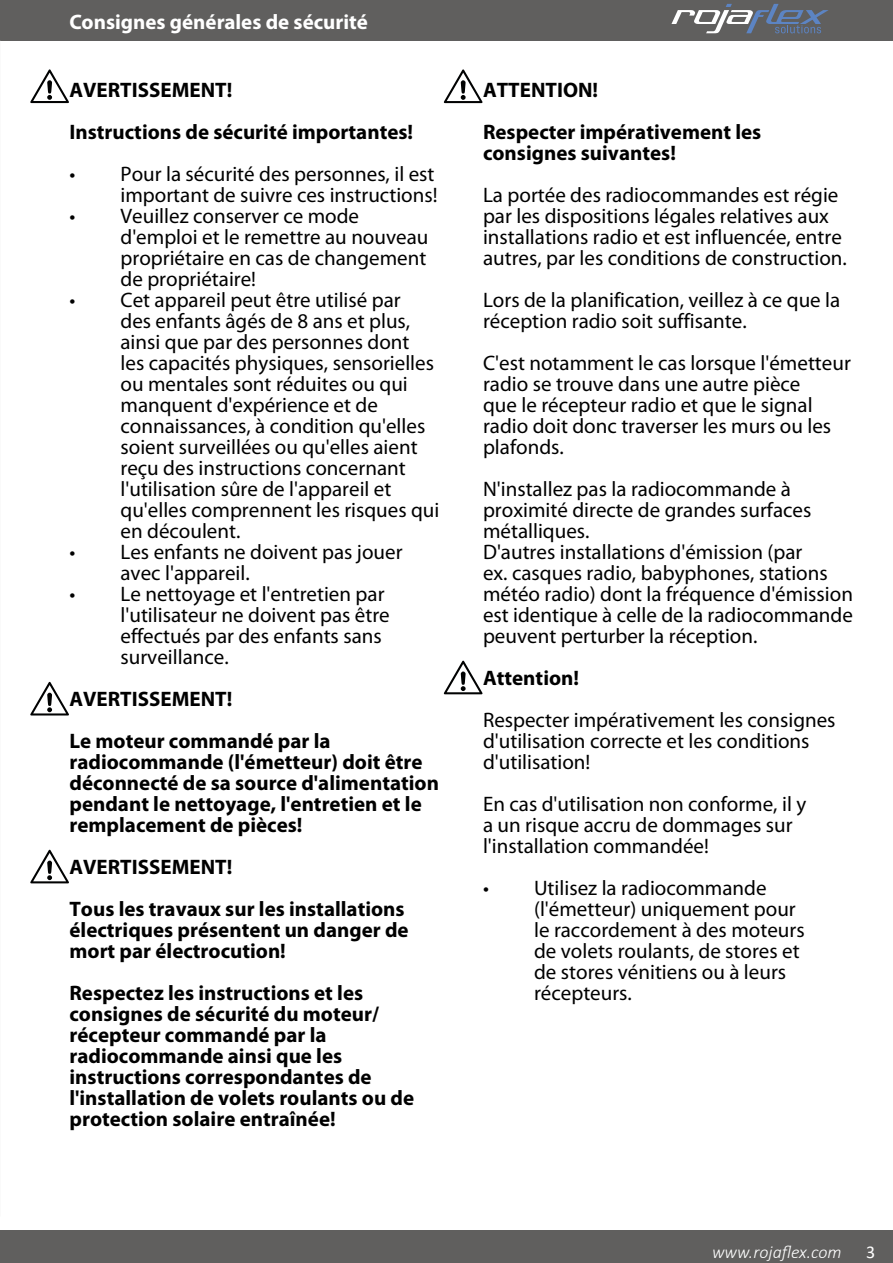
<style>
.page{position:relative;width:893px;height:1263px;background:#fff}
.page>*{position:absolute;margin:0;border:0;box-sizing:border-box;transform-origin:0 0}
.t1{font:21px/21px "Myriad Pro";color:#000}
.t2{font:700 21px/21px "Myriad Pro";color:#000}
.t3{font:700 21px "Myriad Pro";color:#fff}
.t4{font:italic 300 18px "Calibri";color:#fff}
.t5{font:18px "Calibri";color:#fff}
</style>
<div class="page">
<div style="left:0;top:0;width:893px;height:41px;background:#605f5e"></div>
<div style="left:0;top:1230px;width:893px;height:33px;background:#605f5e"></div>
<svg style="left:671px;top:4px;width:158px;height:29px"></svg>
<svg style="left:30px;top:69px;width:39px;height:35px"></svg>
<svg style="left:30px;top:681px;width:39px;height:35px"></svg>
<svg style="left:443px;top:69px;width:40px;height:35px"></svg>
<svg style="left:443px;top:660px;width:40px;height:35px"></svg>
<svg style="left:30px;top:849px;width:39px;height:35px"></svg>
<p class="t3" style="left:69px;top:10px;width:300px">Consignes générales de sécurité</p>
<p class="t2" style="left:69px;top:69px;width:345px;line-height:42px">AVERTISSEMENT!<br>Instructions de sécurité importantes!</p>
<p class="t1" style="left:69px;top:163px;width:370px;text-align:right">• Pour la sécurité des personnes, il est important de suivre ces instructions!</p>
<p class="t1" style="left:121px;top:205px;width:309px;text-indent:-51px">• Veuillez conserver ce mode d'emploi et le remettre au nouveau propriétaire en cas de changement de propriétaire!</p>
<p class="t1" style="left:121px;top:289px;width:320px;text-indent:-51px">• Cet appareil peut être utilisé par<br>des enfants âgés de 8 ans et plus, ainsi que par des personnes dont<br>les capacités physiques, sensorielles ou mentales sont réduites ou qui manquent d'expérience et de connaissances, à condition qu'elles soient surveillées ou qu'elles aient reçu des instructions concernant l'utilisation sûre de l'appareil et qu'elles comprennent les risques qui en découlent.</p>
<p class="t1" style="left:121px;top:541px;width:284px;text-indent:-51px">• Les enfants ne doivent pas jouer avec l'appareil.</p>
<p class="t1" style="left:121px;top:583px;width:271px;text-indent:-51px">• Le nettoyage et l'entretien par l'utilisateur ne doivent pas être effectués par des enfants sans surveillance.</p>
<p class="t2" style="left:69px;top:678px;width:263px;line-height:42px">AVERTISSEMENT!<br>Le moteur commandé par la</p>
<p class="t2" style="left:69px;top:751px;width:371px">radiocommande (l'émetteur) doit être déconnecté de sa source d'alimentation pendant le nettoyage, l'entretien et le remplacement de pièces!</p>
<p class="t2" style="left:69px;top:846px;width:337px;line-height:42px">AVERTISSEMENT!<br>Tous les travaux sur les installations</p>
<p class="t2" style="left:69px;top:919px;width:341px">électriques présentent un danger de mort par électrocution!</p>
<p class="t2" style="left:69px;top:982px;width:346px">Respectez les instructions et les consignes de sécurité du moteur/ récepteur commandé par la radiocommande ainsi que les instructions correspondantes de l'installation de volets roulants ou de protection solaire entraînée!</p>
<p class="t2" style="left:483px;top:69px;width:280px;line-height:42px">ATTENTION!<br>Respecter impérativement les</p>
<p class="t2" style="left:483px;top:142px;width:194px">consignes suivantes!</p>
<p class="t1" style="left:483px;top:184px;width:365px">La portée des radiocommandes est régie par les dispositions légales relatives aux installations radio et est influencée, entre autres, par les conditions de construction.</p>
<p class="t1" style="left:483px;top:289px;width:359px">Lors de la planification, veillez à ce que la réception radio soit suffisante.</p>
<p class="t1" style="left:483px;top:352px;width:369px">C'est notamment le cas lorsque l'émetteur radio se trouve dans une autre pièce<br>que le récepteur radio et que le signal radio doit donc traverser les murs ou les plafonds.</p>
<p class="t1" style="left:483px;top:478px;width:371px">N'installez pas la radiocommande à proximité directe de grandes surfaces métalliques.<br>D'autres installations d'émission (par<br>ex. casques radio, babyphones, stations météo radio) dont la fréquence d'émission est identique à celle de la radiocommande peuvent perturber la réception.</p>
<p class="t2" style="left:483px;top:667px;width:98px">Attention!</p>
<p class="t1" style="left:483px;top:709px;width:354px">Respecter impérativement les consignes d'utilisation correcte et les conditions d'utilisation!</p>
<p class="t1" style="left:483px;top:793px;width:325px">En cas d'utilisation non conforme, il y a un risque accru de dommages sur l'installation commandée!</p>
<p class="t1" style="left:534px;top:877px;width:272px;text-indent:-51px">• Utilisez la radiocommande (l'émetteur) uniquement pour le raccordement à des moteurs de volets roulants, de stores et de stores vénitiens ou à leurs récepteurs.</p>
<p class="t4" style="left:712px;top:1241px;width:131px">www.rojaflex.com</p>
<p class="t5" style="left:866px;top:1239px;width:11px">3</p>
</div>
